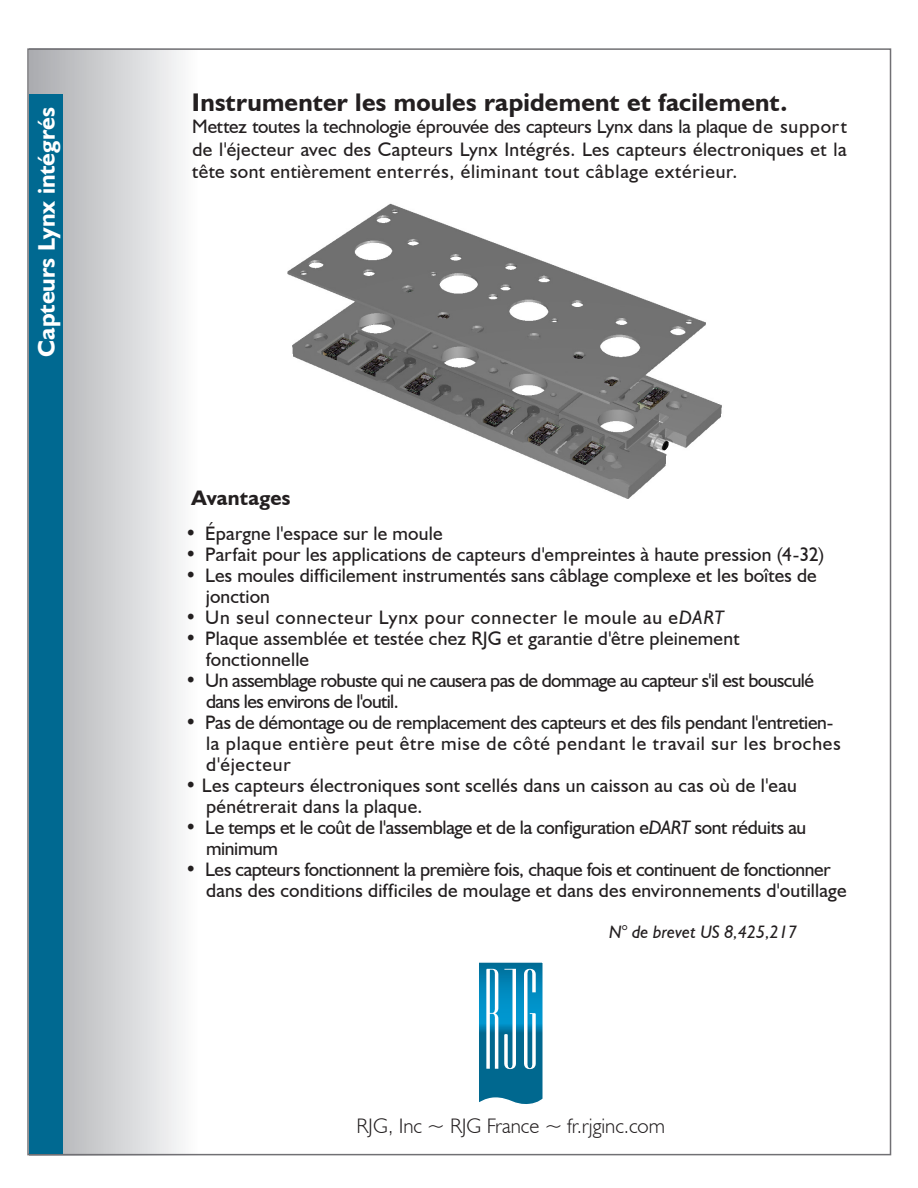
<style>
.page{position:relative;width:918px;height:1188px;background:#fff}
.page>*{position:absolute;margin:0;border:0;box-sizing:border-box;transform-origin:0 0}
.t1{font:700 25.5px "Humanist 521 BT";letter-spacing:.01em;color:#231f20}
.t2{font:700 24px "Humanist 521 BT";letter-spacing:-.005em;color:#fff}
.t3{font:300 21px "Humanist 521 BT";color:#231f20}
.t4{font:700 21px "Humanist 521 BT";letter-spacing:.005em;color:#231f20}
.t5{font:19.5px/21px "Humanist 521 BT";letter-spacing:.01em;color:#231f20}
.t6{font:19.5px/21px "Humanist 521 BT";letter-spacing:-.01em;color:#231f20}
.t7{font:19.5px/21px "Humanist 521 BT";letter-spacing:-.03em;color:#231f20}
.t8{font:19.5px/21px "Humanist 521 BT";letter-spacing:-.02em;color:#231f20}
.t9{font:19.5px "Humanist 521 BT";letter-spacing:.04em;color:#231f20}
.t10{font:italic 18px "Humanist 521 BT";color:#231f20}
.s1{font-style:italic}
</style>
<div class="page">
<div style="left:29px;top:48px;width:168px;height:1107px;background:linear-gradient(to right,#a9aaae,#fbfbfc)"></div>
<img style="left:287px;top:203px;width:435px;height:296px">
<div style="left:29px;top:94px;width:34px;height:1060px;background:#006991"></div>
<svg style="left:479px;top:962px;width:64px;height:142px"></svg>
<p class="t2" style="left:32px;top:357px;width:251px;rotate:-90deg">Capteurs Lynx intégrés</p>
<p class="t1" style="left:192px;top:86px;width:597px">Instrumenter les moules rapidement et facilement.</p>
<p class="t5" style="left:192px;top:115px;width:656px;line-height:22.5px;text-align:justify">Mettez toutes la technologie éprouvée des capteurs Lynx dans la plaque de support de l'éjecteur avec des Capteurs Lynx Intégrés. Les capteurs électroniques et la tête sont entièrement enterrés, éliminant tout câblage extérieur.</p>
<p class="t4" style="left:192px;top:485px;width:100px">Avantages</p>
<p class="t5" style="left:185px;top:522px;width:259px">• Épargne l'espace sur le moule</p>
<p class="t5" style="left:185px;top:543px;width:641px">• Parfait pour les applications de capteurs d'empreintes à haute pression (4-32)</p>
<p class="t5" style="left:206px;top:564px;width:612px;text-indent:-21px">• Les moules difficilement instrumentés sans câblage complexe et les boîtes de jonction</p>
<p class="t9" style="left:185px;top:605px;width:541px">• Un seul connecteur Lynx pour connecter le moule au e<span class="s1">DART</span></p>
<p class="t5" style="left:206px;top:627px;width:535px;text-indent:-21px">• Plaque assemblée et testée chez RJG et garantie d'être pleinement fonctionnelle</p>
<p class="t7" style="left:206px;top:669px;width:609px;text-indent:-21px">• Un assemblage robuste qui ne causera pas de dommage au capteur s'il est bousculé dans les environs de l'outil.</p>
<p class="t5" style="left:206px;top:711px;width:636px;text-indent:-21px">• Pas de démontage ou de remplacement des capteurs et des fils pendant l'entretien&shy;la plaque entière peut être mise de côté pendant le travail sur les broches d'éjecteur</p>
<p class="t5" style="left:206px;top:774px;width:592px;text-indent:-21px">• Les capteurs électroniques sont scellés dans un caisson au cas où de l'eau pénétrerait dans la plaque.</p>
<p class="t8" style="left:206px;top:816px;width:602px;text-indent:-21px">• Le temps et le coût de l'assemblage et de la configuration e<span class="s1">DART</span> sont réduits au minimum</p>
<p class="t6" style="left:206px;top:858px;width:642px;text-indent:-21px">• Les capteurs fonctionnent la première fois, chaque fois et continuent de fonctionner dans des conditions difficiles de moulage et dans des environnements d'outillage</p>
<p class="t10" style="left:609px;top:921px;width:190px">N° de brevet US 8,425,217</p>
<p class="t3" style="left:357px;top:1113px;width:310px">RJG, Inc ~ RJG France ~ fr.rjginc.com</p>
</div>
